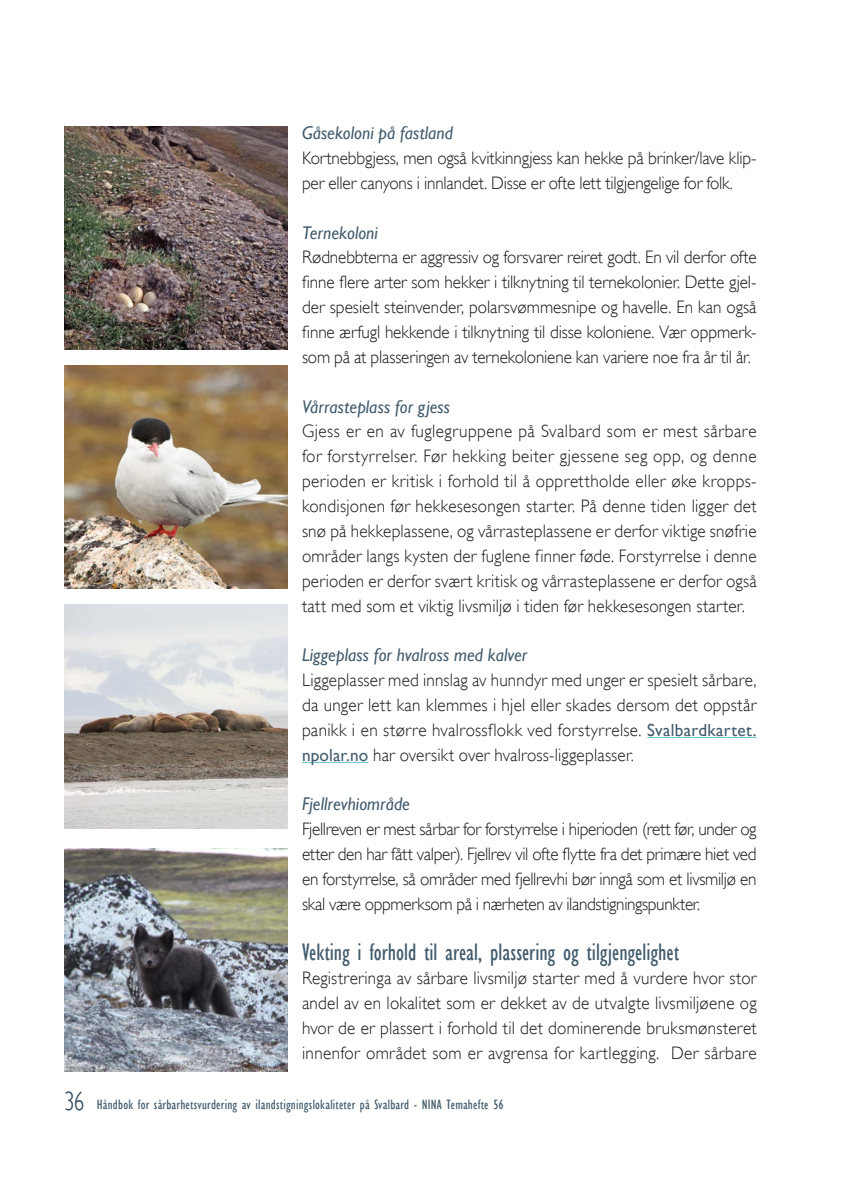
<style>
.page{position:relative;width:844px;height:1191px;background:#fff}
.page>*{position:absolute;margin:0;border:0;box-sizing:border-box;transform-origin:0 0}
.overskrift_3_2013{font:condensed 24.5px "Gill Sans";color:#415b6d;scale:.95 1}
.overskrift_4_2013{font:italic 18.38px "Gill Sans";letter-spacing:.005em;color:#415b6d;scale:.95 1}
.brødtekst_2013{font:300 18.03px/24.8px "Gill Sans";letter-spacing:-.005em;color:#151715;text-align:justify;scale:.95 1}
.t1{font:condensed 14px "Gill Sans";letter-spacing:.015em;color:#415b6d}
.s1{font-weight:400;font-size:17.5px;color:#415b6d}
.s2{font-weight:300;font-stretch:normal;font-size:26.25px}
</style>
<div class="page">
<hr style="left:647px;top:737px;width:109px;height:1px;background:#62c3cd">
<hr style="left:302px;top:762px;width:66px;height:1px;background:#62c3cd">
<img style="left:64px;top:126px;width:224px;height:223px">
<img style="left:64px;top:605px;width:224px;height:223px">
<img style="left:64px;top:848px;width:224px;height:223px">
<img style="left:64px;top:365px;width:224px;height:224px">
<p class="overskrift_4_2013" style="left:302px;top:122px;width:160px">Gåsekoloni på fastland</p>
<p class="brødtekst_2013" style="left:302px;top:145px;width:480px">Kortnebbgjess, men også kvitkinngjess kan hekke på brinker/lave klip&shy;per eller canyons i innlandet. Disse er ofte lett tilgjengelige for folk.</p>
<p class="overskrift_4_2013" style="left:302px;top:222px;width:81px">Ternekoloni</p>
<p class="brødtekst_2013" style="left:302px;top:245px;width:480px">Rødnebbterna er aggressiv og forsvarer reiret godt. En vil derfor ofte finne flere arter som hekker i tilknytning til ternekolonier. Dette gjel&shy;der spesielt steinvender, polarsvømmesnipe og havelle. En kan også finne ærfugl hekkende i tilknytning til disse koloniene. Vær oppmerk&shy;som på at plasseringen av ternekoloniene kan variere noe fra år til år.</p>
<p class="overskrift_4_2013" style="left:302px;top:396px;width:157px">Vårrasteplass for gjess</p>
<p class="brødtekst_2013" style="left:302px;top:419px;width:480px">Gjess er en av fuglegruppene på Svalbard som er mest sårbare for forstyrrelser. Før hekking beiter gjessene seg opp, og denne perioden er kritisk i forhold til å opprettholde eller øke kropps&shy;kondisjonen før hekkesesongen starter. På denne tiden ligger det snø på hekkeplassene, og vårrasteplassene er derfor viktige snøfrie områder langs kysten der fuglene finner føde. Forstyrrelse i denne perioden er derfor svært kritisk og vårrasteplassene er derfor også tatt med som et viktig livsmiljø i tiden før hekkesesongen starter.</p>
<p class="overskrift_4_2013" style="left:302px;top:644px;width:239px">Liggeplass for hvalross med kalver</p>
<p class="brødtekst_2013" style="left:302px;top:667px;width:480px">Liggeplasser med innslag av hunndyr med unger er spesielt sårbare, da unger lett kan klemmes i hjel eller skades dersom det oppstår panikk i en større hvalrossflokk ved forstyrrelse. <span class="s1">Svalbardkartet. npolar.no</span> har oversikt over hvalross-liggeplasser.</p>
<p class="overskrift_4_2013" style="left:302px;top:793px;width:115px">Fjellrevhiområde</p>
<p class="brødtekst_2013" style="left:302px;top:816px;width:480px">Fjellreven er mest sårbar for forstyrrelse i hiperioden (rett før, under og etter den har fått valper). Fjellrev vil ofte flytte fra det primære hiet ved en forstyrrelse, så områder med fjellrevhi bør inngå som et livsmiljø en skal være oppmerksom på i nærheten av ilandstigningspunkter.</p>
<p class="overskrift_3_2013" style="left:302px;top:937px;width:398px">Vekting i forhold til areal, plassering og tilgjengelighet</p>
<p class="brødtekst_2013" style="left:302px;top:965px;width:480px">Registreringa av sårbare livsmiljø starter med å vurdere hvor stor andel av en lokalitet som er dekket av de utvalgte livsmiljøene og hvor de er plassert i forhold til det dominerende bruksmønsteret innenfor området som er avgrensa for kartlegging. Der sårbare</p>
<p class="t1" style="left:64px;top:1096px;width:440px"><span class="s2">36</span> Håndbok for sårbarhetsvurdering av ilandstigningslokaliteter på Svalbard - NINA Temahefte 56</p>
</div>
